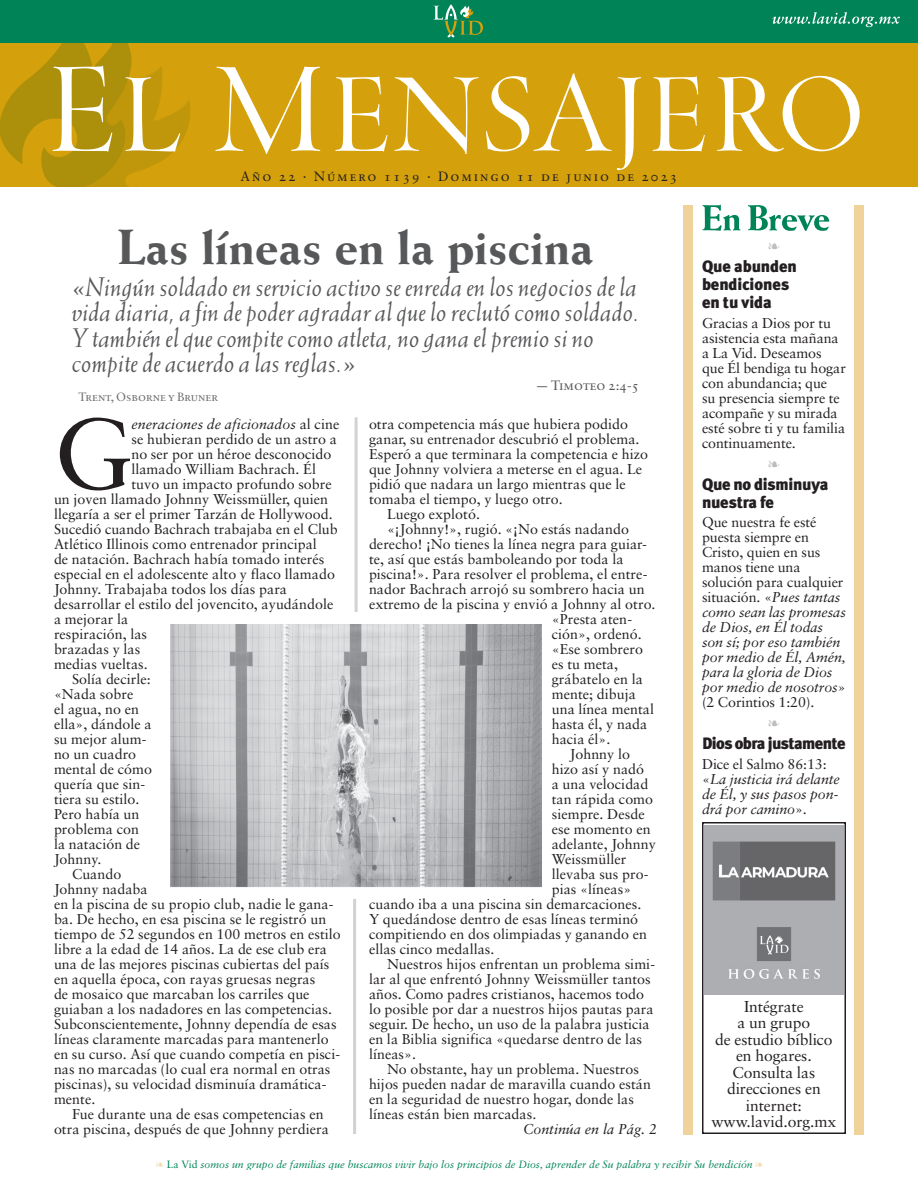
<style>
.page{position:relative;width:918px;height:1188px;background:#fff}
.page>*{position:absolute;margin:0;border:0;box-sizing:border-box;transform-origin:0 0}
.Primer_párrafo_porta{font:100.2px "Sabon";color:#231f20}
.Título_portada{font:800 49.5px "Weiss";letter-spacing:-.005em;color:#57585a}
.Subítulo_portada{font:italic 27px/25.5px "Weiss";color:#57585a}
.t1{font:900 16.5px/18px "Meta Plus";letter-spacing:-.015em;color:#231f20}
.t2{font:900 16.5px "Meta Plus";letter-spacing:-.035em;color:#231f20}
.t3{font:15.75px/16.5px "Sabon";letter-spacing:-.005em;color:#231f20;text-align:center}
.Texto_portada{font:14.25px/15px "Sabon";letter-spacing:.005em;color:#231f20}
.Primer_párrafo_porta-2{font:14.25px "Sabon";letter-spacing:.005em;color:#231f20}
.Primer_párrafo_porta-3{font:italic 14.25px/15px "Sabon";letter-spacing:-.005em;color:#231f20}
.t4{font:13.5px "Sabon Roman SC";letter-spacing:.145em;color:#231f20}
.t5{font:13.5px "Sabon Roman SC";color:#57585a}
.Subítulo_portada-2{font:12px "Sabon Roman SC";color:#6c6d70}
.t6{font:italic 10.5px "Sabon";color:#008457}
.s1{font-style:normal}
.s2{color:#f1ddb1}
</style>
<div class="page">
<div style="left:0;top:42px;width:918px;height:145px;background:#d4a00c"></div>
<div style="left:0;top:0;width:918px;height:42px;background:#008457"></div>
<svg style="left:433px;top:4px;width:50px;height:34px"></svg>
<svg style="left:772px;top:12px;width:128px;height:15px"></svg>
<div style="left:855px;top:205px;width:9px;height:930px;background:#efd39b"></div>
<div style="left:684px;top:205px;width:9px;height:930px;background:#efd39b"></div>
<svg style="left:702px;top:205px;width:38px;height:26px"></svg>
<svg style="left:748px;top:205px;width:81px;height:26px"></svg>
<svg style="left:0;top:42px;width:190px;height:145px"></svg>
<svg style="left:215px;top:67px;width:106px;height:87px"></svg>
<svg style="left:335px;top:76px;width:53px;height:76px"></svg>
<svg style="left:394px;top:77px;width:85px;height:77px"></svg>
<svg style="left:486px;top:73px;width:155px;height:97px"></svg>
<svg style="left:652px;top:76px;width:53px;height:76px"></svg>
<svg style="left:717px;top:76px;width:143px;height:76px"></svg>
<img style="left:705px;top:825px;width:138px;height:170px">
<div style="left:702px;top:822px;width:144px;height:312px;border:2px solid #231f20"></div>
<hr style="left:355px;top:417px;width:3px;height:195px;background:#d1d2d4">
<hr style="left:353px;top:899px;width:3px;height:235px;background:#d1d2d4">
<img style="left:171px;top:624px;width:370px;height:263px">
<p class="t4" style="left:241px;top:169px;width:438px">Año 22 · Número 1139 · Domingo 11 de junio de 2023</p>
<p class="Título_portada" style="left:117px;top:217px;width:478px">Las líneas en la piscina</p>
<p class="Subítulo_portada" style="left:72px;top:273px;width:569px">«Ningún soldado en servicio activo se enreda en los negocios de la vida diaria, a fin de poder agradar al que lo reclutó como soldado.<br>Y también el que compite como atleta, no gana el premio si no compite de acuerdo a las reglas.»</p>
<p class="t5" style="left:536px;top:377px;width:105px">— Timoteo 2:4-5</p>
<p class="Subítulo_portada-2" style="left:79px;top:389px;width:141px">Trent, Osborne y Bruner</p>
<p class="Primer_párrafo_porta" style="left:54px;top:394px;width:79px">G</p>
<p class="Primer_párrafo_porta-3" style="left:131px;top:417px;width:209px">eneraciones de aficionados <span class="s1">al cine</span></p>
<p class="Primer_párrafo_porta-2" style="left:131px;top:431px;width:207px">se hubieran perdido de un astro a</p>
<p class="Primer_párrafo_porta-2" style="left:131px;top:446px;width:202px">no ser por un héroe desconocido</p>
<p class="Primer_párrafo_porta-2" style="left:131px;top:461px;width:186px">llamado William Bachrach. Él</p>
<p class="Primer_párrafo_porta-2" style="left:131px;top:476px;width:202px">tuvo un impacto profundo sobre</p>
<p class="Primer_párrafo_porta-2" style="left:54px;top:491px;width:276px">un joven llamado Johnny Weissmüller, quien</p>
<p class="Primer_párrafo_porta-2" style="left:54px;top:506px;width:280px">llegaría a ser el primer Tarzán de Hollywood.</p>
<p class="Primer_párrafo_porta-2" style="left:54px;top:521px;width:285px">Sucedió cuando Bachrach trabajaba en el Club</p>
<p class="Primer_párrafo_porta-2" style="left:54px;top:536px;width:264px">Atlético Illinois como entrenador principal</p>
<p class="Primer_párrafo_porta-2" style="left:54px;top:551px;width:272px">de natación. Bachrach había tomado interés</p>
<p class="Primer_párrafo_porta-2" style="left:54px;top:566px;width:282px">especial en el adolescente alto y flaco llamado</p>
<p class="Primer_párrafo_porta-2" style="left:54px;top:581px;width:235px">Johnny. Trabajaba todos los días para</p>
<p class="Primer_párrafo_porta-2" style="left:54px;top:596px;width:281px">desarrollar el estilo del jovencito, ayudándole</p>
<p class="Primer_párrafo_porta-2" style="left:54px;top:611px;width:76px">a mejorar la</p>
<p class="Primer_párrafo_porta-2" style="left:54px;top:626px;width:95px">respiración, las</p>
<p class="Primer_párrafo_porta-2" style="left:54px;top:641px;width:88px">brazadas y las</p>
<p class="Primer_párrafo_porta-2" style="left:54px;top:656px;width:95px">medias vueltas.</p>
<p class="Texto_portada" style="left:54px;top:671px;width:100px;text-indent:18px">Solía decirle: «Nada sobre<br>el agua, no en ella», dándole a su mejor alum&shy;no un cuadro mental de cómo quería que sin&shy;tiera su estilo.<br>Pero había un problema con la natación de<br>Johnny.</p>
<p class="Texto_portada" style="left:54px;top:866px;width:288px;text-indent:18px">Cuando<br>Johnny nadaba<br>en la piscina de su propio club, nadie le gana&shy;ba. De hecho, en esa piscina se le registró un tiempo de 52 segundos en 100 metros en estilo libre a la edad de 14 años. La de ese club era una de las mejores piscinas cubiertas del país en aquella época, con rayas gruesas negras<br>de mosaico que marcaban los carriles que guiaban a los nadadores en las competencias.<br>Subconscientemente, Johnny dependía de esas líneas claramente marcadas para mantenerlo en su curso. Así que cuando competía en pisci&shy;nas no marcadas (lo cual era normal en otras piscinas), su velocidad disminuía dramática&shy;mente.</p>
<p class="Texto_portada" style="left:54px;top:1106px;width:276px;text-indent:18px">Fue durante una de esas competencias en otra piscina, después de que Johnny perdiera</p>
<p class="Texto_portada" style="left:369px;top:416px;width:281px">otra competencia más que hubiera podido ganar, su entrenador descubrió el problema.<br>Esperó a que terminara la competencia e hizo que Johnny volviera a meterse en el agua. Le pidió que nadara un largo mientras que le tomaba el tiempo, y luego otro.</p>
<p class="Texto_portada" style="left:387px;top:506px;width:95px">Luego explotó.</p>
<p class="Texto_portada" style="left:387px;top:521px;width:244px">«¡Johnny!», rugió. «¡No estás nadando</p>
<p class="Texto_portada" style="left:369px;top:536px;width:279px">derecho! ¡No tienes la línea negra para guiar-</p>
<p class="Texto_portada" style="left:369px;top:551px;width:256px">te, así que estás bamboleando por toda la</p>
<p class="Texto_portada" style="left:369px;top:566px;width:280px">piscina!». Para resolver el problema, el entre-</p>
<p class="Texto_portada" style="left:369px;top:581px;width:277px">nador Bachrach arrojó su sombrero hacia un</p>
<p class="Texto_portada" style="left:369px;top:596px;width:288px">extremo de la piscina y envió a Johnny al otro.</p>
<p class="Texto_portada" style="left:552px;top:611px;width:82px">«Presta aten-</p>
<p class="Texto_portada" style="left:552px;top:626px;width:91px">ción», ordenó.</p>
<p class="Texto_portada" style="left:552px;top:641px;width:93px">«Ese sombrero</p>
<p class="Texto_portada" style="left:552px;top:656px;width:68px">es tu meta,</p>
<p class="Texto_portada" style="left:552px;top:671px;width:93px">grábatelo en la</p>
<p class="Texto_portada" style="left:552px;top:686px;width:86px">mente; dibuja</p>
<p class="Texto_portada" style="left:552px;top:701px;width:104px">una línea mental</p>
<p class="Texto_portada" style="left:552px;top:716px;width:97px">hasta él, y nada</p>
<p class="Texto_portada" style="left:552px;top:731px;width:60px">hacia él».</p>
<p class="Texto_portada" style="left:570px;top:746px;width:62px">Johnny lo</p>
<p class="Texto_portada" style="left:552px;top:761px;width:94px">hizo así y nadó</p>
<p class="Texto_portada" style="left:552px;top:776px;width:98px">a una velocidad</p>
<p class="Texto_portada" style="left:552px;top:791px;width:103px">tan rápida como</p>
<p class="Texto_portada" style="left:552px;top:806px;width:94px">siempre. Desde</p>
<p class="Texto_portada" style="left:552px;top:821px;width:100px">ese momento en</p>
<p class="Texto_portada" style="left:552px;top:836px;width:106px">adelante, Johnny</p>
<p class="Texto_portada" style="left:552px;top:851px;width:76px">Weissmüller</p>
<p class="Texto_portada" style="left:552px;top:866px;width:98px">llevaba sus pro-</p>
<p class="Texto_portada" style="left:552px;top:881px;width:81px">pias «líneas»</p>
<p class="Texto_portada" style="left:369px;top:896px;width:274px">cuando iba a una piscina sin demarcaciones.</p>
<p class="Texto_portada" style="left:369px;top:911px;width:271px">Y quedándose dentro de esas líneas terminó</p>
<p class="Texto_portada" style="left:369px;top:926px;width:279px">compitiendo en dos olimpiadas y ganando en</p>
<p class="Texto_portada" style="left:369px;top:941px;width:127px">ellas cinco medallas.</p>
<p class="Texto_portada" style="left:369px;top:956px;width:288px;text-indent:18px">Nuestros hijos enfrentan un problema simi&shy;lar al que enfrentó Johnny Weissmüller tantos años. Como padres cristianos, hacemos todo lo posible por dar a nuestros hijos pautas para seguir. De hecho, un uso de la palabra justicia en la Biblia significa «quedarse dentro de las líneas».</p>
<p class="Texto_portada" style="left:369px;top:1061px;width:284px;text-indent:18px">No obstante, hay un problema. Nuestros hijos pueden nadar de maravilla cuando están en la seguridad de nuestro hogar, donde las líneas están bien marcadas.</p>
<p class="Primer_párrafo_porta-3" style="left:523px;top:1122px;width:135px">Continúa en la Pág. 2</p>
<p class="t1" style="left:702px;top:257px;width:96px">Que abunden bendiciones en tu vida</p>
<p class="Texto_portada" style="left:702px;top:315px;width:145px">Gracias a Dios por tu asistencia esta mañana a La Vid. Deseamos que Él bendiga tu hogar con abundancia; que<br>su presencia siempre te acompañe y su mirada esté sobre ti y tu familia continuamente.</p>
<p class="t1" style="left:702px;top:475px;width:128px">Que no disminuya nuestra fe</p>
<p class="Primer_párrafo_porta-3" style="left:702px;top:515px;width:145px"><span class="s1">Que nuestra fe esté puesta siempre en<br>Cristo, quien en sus manos tiene una solución para cualquier situación. «</span>Pues tantas como sean las promesas de Dios, en Él todas son sí; por eso también por medio de Él, Amén, para la gloria de Dios por medio de nosotros<span class="s1">» (2 Corintios 1:20).</span></p>
<p class="t2" style="left:702px;top:734px;width:145px">Dios obra justamente</p>
<p class="Primer_párrafo_porta-3" style="left:702px;top:756px;width:139px"><span class="s1">Dice el Salmo 86:13: «</span>La justicia irá delante de Él, y sus pasos pon&shy;drá por camino<span class="s1">».</span></p>
<p class="t3" style="left:715px;top:998px;width:119px">Intégrate<br>a un grupo<br>de estudio bíblico en hogares.</p>
<p class="t3" style="left:711px;top:1064px;width:126px">Consulta las direcciones en internet: www.lavid.org.mx</p>
<p class="t6" style="left:156px;top:1159px;width:609px"><span class="s2">❧</span> <span class="s1">La Vid</span> somos un grupo de familias que buscamos vivir bajo los principios de Dios, aprender de Su palabra y recibir Su bendición <span class="s2">❧</span></p>
</div>
